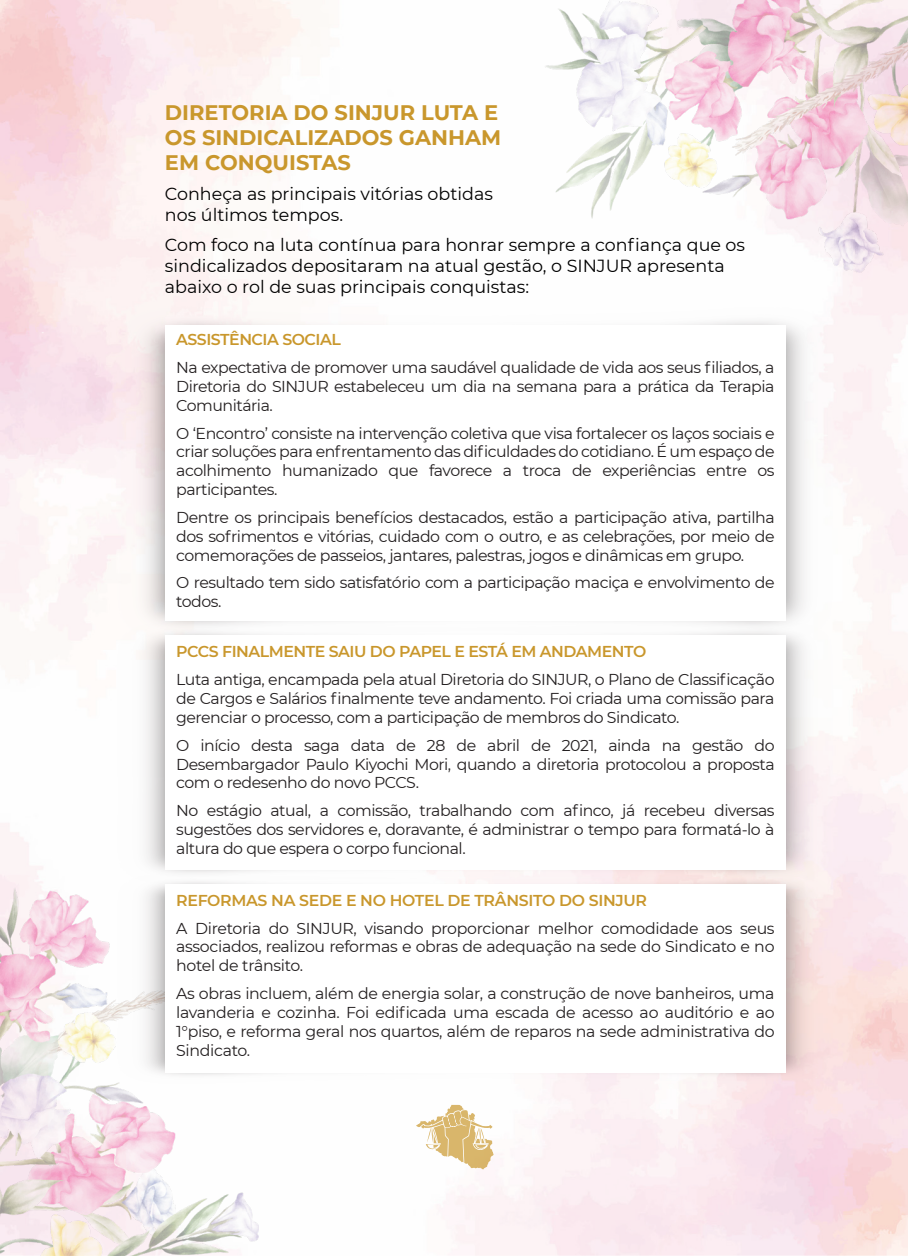
<style>
.page{position:relative;width:908px;height:1256px;background:#fff}
.page>*{position:absolute;margin:0;border:0;box-sizing:border-box;transform-origin:0 0}
.t1{font:700 21px/25.2px "Montserrat";color:#c9972c}
.t2{font:17.5px/21px "Montserrat";color:#000}
.t3{font:15.75px/18.9px "Montserrat";letter-spacing:-.03em;color:#231f20;text-align:justify}
.t4{font:600 15.75px "Montserrat";letter-spacing:-.03em;color:#c9972c}
</style>
<div class="page">
<img style="left:0;top:0;width:908px;height:1255px">
<img style="left:0;top:886px;width:259px;height:369px">
<img style="left:544px;top:0;width:364px;height:272px">
<img style="left:106px;top:295px;width:739px;height:316px">
<div style="left:165px;top:325px;width:621px;height:295px;background:#fff"></div>
<img style="left:106px;top:611px;width:739px;height:254px">
<div style="left:165px;top:635px;width:621px;height:234px;background:#fff"></div>
<img style="left:106px;top:865px;width:739px;height:226px">
<div style="left:165px;top:884px;width:621px;height:188px;background:#fff"></div>
<svg style="left:416px;top:1104px;width:78px;height:64px"></svg>
<h1 class="t1" style="left:165px;top:99px;width:338px">DIRETORIA DO SINJUR LUTA E<br>OS SINDICALIZADOS GANHAM<br>EM CONQUISTAS</h1>
<p class="t2" style="left:165px;top:183px;width:329px">Conheça as principais vitórias obtidas nos últimos tempos.</p>
<p class="t2" style="left:165px;top:234px;width:582px">Com foco na luta contínua para honrar sempre a confiança que os sindicalizados depositaram na atual gestão, o SINJUR apresenta abaixo o rol de suas principais conquistas:</p>
<p class="t4" style="left:176px;top:328px;width:166px">ASSISTÊNCIA SOCIAL</p>
<p class="t3" style="left:176px;top:357px;width:600px">Na expectativa de promover uma saudável qualidade de vida aos seus filiados, a Diretoria do SINJUR estabeleceu um dia na semana para a prática da Terapia Comunitária.</p>
<p class="t3" style="left:176px;top:423px;width:600px">O ‘Encontro’ consiste na intervenção coletiva que visa fortalecer os laços sociais e criar soluções para enfrentamento das dificuldades do cotidiano. É um espaço de acolhimento humanizado que favorece a troca de experiências entre os participantes.</p>
<p class="t3" style="left:176px;top:507px;width:600px">Dentre os principais benefícios destacados, estão a participação ativa, partilha dos sofrimentos e vitórias, cuidado com o outro, e as celebrações, por meio de comemorações de passeios, jantares, palestras, jogos e dinâmicas em grupo.</p>
<p class="t3" style="left:176px;top:572px;width:600px">O resultado tem sido satisfatório com a participação maciça e envolvimento de todos.</p>
<p class="t4" style="left:176px;top:640px;width:471px">PCCS FINALMENTE SAIU DO PAPEL E ESTÁ EM ANDAMENTO</p>
<p class="t3" style="left:176px;top:669px;width:600px">Luta antiga, encampada pela atual Diretoria do SINJUR, o Plano de Classificação de Cargos e Salários finalmente teve andamento. Foi criada uma comissão para gerenciar o processo, com a participação de membros do Sindicato.</p>
<p class="t3" style="left:176px;top:734px;width:600px">O início desta saga data de 28 de abril de 2021, ainda na gestão do Desembargador Paulo Kiyochi Mori, quando a diretoria protocolou a proposta com o redesenho do novo PCCS.</p>
<p class="t3" style="left:176px;top:800px;width:600px">No estágio atual, a comissão, trabalhando com afinco, já recebeu diversas sugestões dos servidores e, doravante, é administrar o tempo para formatá-lo à altura do que espera o corpo funcional.</p>
<p class="t4" style="left:176px;top:888px;width:472px">REFORMAS NA SEDE E NO HOTEL DE TRÂNSITO DO SINJUR</p>
<p class="t3" style="left:176px;top:917px;width:600px">A Diretoria do SINJUR, visando proporcionar melhor comodidade aos seus associados, realizou reformas e obras de adequação na sede do Sindicato e no hotel de trânsito.</p>
<p class="t3" style="left:176px;top:983px;width:600px">As obras incluem, além de energia solar, a construção de nove banheiros, uma lavanderia e cozinha. Foi edificada uma escada de acesso ao auditório e ao 1°piso, e reforma geral nos quartos, além de reparos na sede administrativa do Sindicato.</p>
</div>
